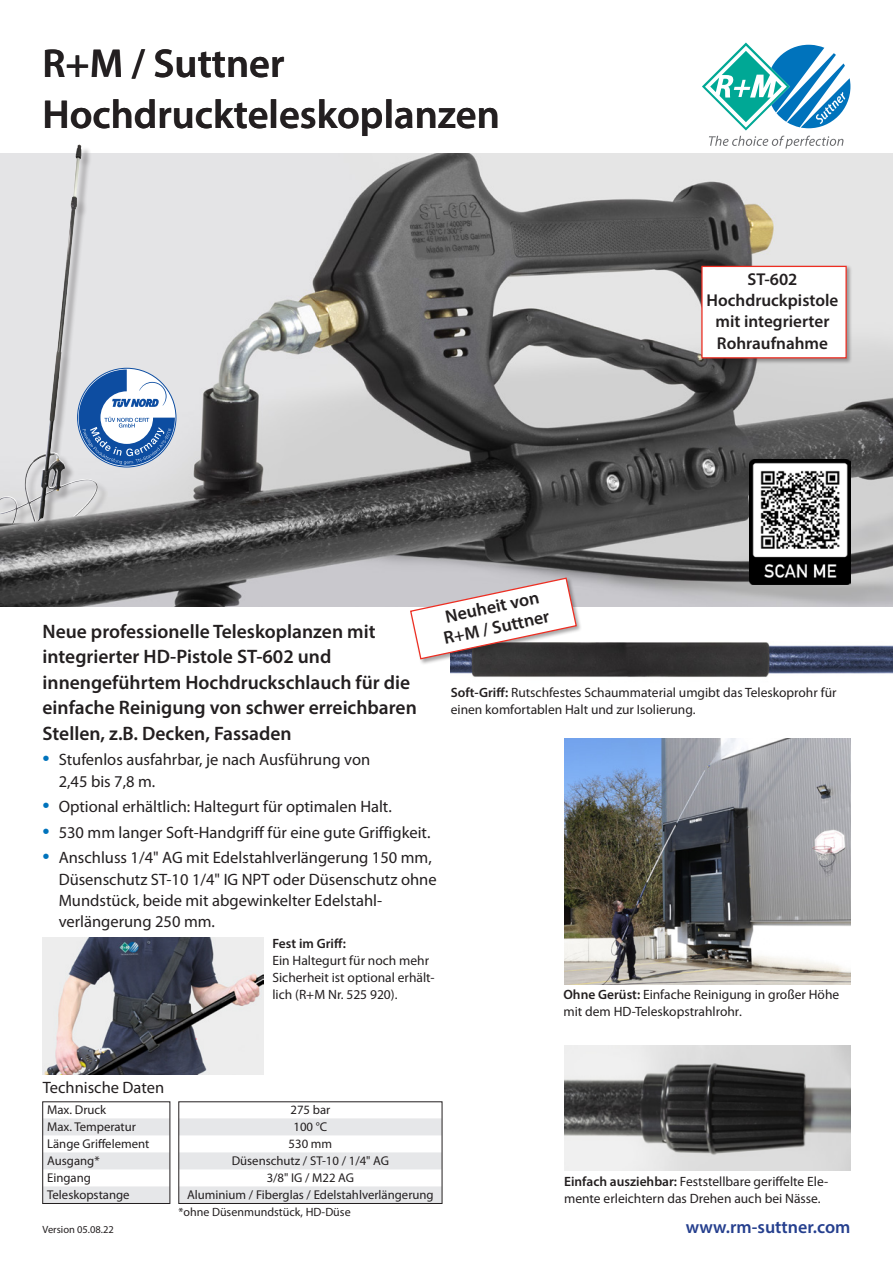
<style>
.page{position:relative;width:893px;height:1263px;background:#fff}
.page>*{position:absolute;margin:0;border:0;box-sizing:border-box;transform-origin:0 0}
.PDF_2011_-_Headline{font:600 40.5px/51px "Myriad Pro";color:#231f20}
.PDF_2011_-_AT_-_13{font:600 19.5px/25.5px "Myriad Pro";color:#231f20}
.PDF_2011_-_AT_-_13-2{font:600 18px/21px "Myriad Pro";color:#231f20;text-align:center}
.t1{font:600 18px "Myriad Pro";color:#253f8e}
.PDF_2011_-_AT_-_13-3{font:600 17.1px/21.3px "Myriad Pro";color:#231f20;text-align:center}
.t2{font:16.5px/21.3px "Myriad Pro";color:#231f20}
.überdrucken{font:13.5px/17px "Myriad Pro";color:#231f20}
.T_master_5{font:12.75px "Myriad Pro";color:#231f20}
.T_master_2{font:12.75px "Myriad Pro";color:#231f20}
.T_master_3{font:12.75px "Myriad Pro";color:#231f20}
.T_master_1{font:12.75px "Myriad Pro";color:#231f20}
.T_master_4{font:12.75px "Myriad Pro";color:#231f20}
.überdrucken-2{font:12px "Myriad Pro";color:#231f20}
.PDF_2011_-_AT_-_13-4{font:10.5px "Myriad Pro";color:#231f20}
.s1{font-weight:600}
.s2{font-size:25.5px;color:#0073bc}
</style>
<div class="page">
<img style="left:0;top:153px;width:893px;height:453px">
<img style="left:564px;top:1046px;width:286px;height:124px">
<img style="left:43px;top:938px;width:220px;height:136px">
<div style="left:1px;top:146px;width:107px;height:388px;background:#231f20;opacity:.33"></div>
<img style="left:0;top:145px;width:79px;height:379px">
<div style="left:700px;top:265px;width:152px;height:99px;background:#231f20;opacity:.4"></div>
<div style="left:701px;top:266px;width:146px;height:92px;background:#fff;border:1px solid #ee2e22"></div>
<img style="left:564px;top:739px;width:286px;height:245px">
<img style="left:451px;top:642px;width:442px;height:35px">
<img style="left:750px;top:459px;width:100px;height:125px">
<svg style="left:702px;top:43px;width:148px;height:106px"></svg>
<svg style="left:79px;top:369px;width:96px;height:97px"></svg>
<div style="left:409px;top:577px;width:174px;height:88px;background:#231f20;opacity:.4"></div>
<svg style="left:409px;top:577px;width:169px;height:83px"></svg>
<div style="left:179px;top:1118px;width:263px;height:17px;background:#e6e7e9"></div>
<div style="left:179px;top:1152px;width:263px;height:17px;background:#e6e7e9"></div>
<div style="left:179px;top:1186px;width:263px;height:17px;background:#e6e7e9"></div>
<div style="left:179px;top:1101px;width:263px;height:103px;border:1px solid #231f20"></div>
<div style="left:43px;top:1118px;width:127px;height:17px;background:#e6e7e9"></div>
<div style="left:43px;top:1152px;width:127px;height:17px;background:#e6e7e9"></div>
<div style="left:43px;top:1186px;width:127px;height:17px;background:#e6e7e9"></div>
<p class="PDF_2011_-_Headline" style="left:43px;top:36px;width:459px">R+M / Suttner<br>Hochdruckteleskoplanzen</p>
<p class="PDF_2011_-_AT_-_13-3" style="left:707px;top:268px;width:133px">ST-602<br>Hochdruckpistole mit integrierter<br>Rohraufnahme</p>
<p class="PDF_2011_-_AT_-_13" style="left:43px;top:618px;width:376px">Neue professionelle Teleskoplanzen mit integrierter HD-Pistole ST-602 und innengeführtem Hochdruckschlauch für die einfache Reinigung von schwer erreichbaren Stellen, z.B. Decken, Fassaden</p>
<p class="PDF_2011_-_AT_-_13-2" style="left:437px;top:607px;width:109px;rotate:-12deg">Neuheit von<br>R+M / Suttner</p>
<p class="überdrucken" style="left:451px;top:685px;width:387px"><span class="s1">Soft-Griff:</span> Rutschfestes Schaummaterial umgibt das Teleskoprohr für einen komfortablen Halt und zur Isolierung.</p>
<p class="t2" style="left:59px;top:749px;width:313px;text-indent:-16px"><span class="s2">•</span> Stufenlos ausfahrbar, je nach Ausführung von<br>2,45 bis 7,8 m.</p>
<p class="t2" style="left:43px;top:796px;width:351px"><span class="s2">•</span> Optional erhältlich: Haltegurt für optimalen Halt.</p>
<p class="t2" style="left:43px;top:822px;width:389px"><span class="s2">•</span> 530 mm langer Soft-Handgriff für eine gute Griffigkeit.</p>
<p class="t2" style="left:59px;top:847px;width:379px;text-indent:-16px"><span class="s2">•</span> Anschluss 1/4" AG mit Edelstahlverlängerung 150 mm, Düsenschutz ST-10 1/4" IG NPT oder Düsenschutz ohne Mundstück, beide mit abgewinkelter Edelstahl&shy;verlängerung 250 mm.</p>
<p class="überdrucken" style="left:272px;top:935px;width:164px"><span class="s1">Fest im Griff:<br></span>Ein Haltegurt für noch mehr<br>Sicherheit ist optional erhält&shy;lich (R+M Nr. 525 920).</p>
<p class="t2" style="left:43px;top:1077px;width:123px">Technische Daten</p>
<p class="T_master_2" style="left:47px;top:1103px;width:61px">Max. Druck</p>
<p class="T_master_1" style="left:47px;top:1120px;width:90px">Max. Temperatur</p>
<p class="T_master_2" style="left:47px;top:1137px;width:104px">Länge Griffelement</p>
<p class="T_master_3" style="left:47px;top:1154px;width:54px">Ausgang*</p>
<p class="T_master_4" style="left:47px;top:1171px;width:45px">Eingang</p>
<p class="T_master_5" style="left:47px;top:1188px;width:84px">Teleskopstange</p>
<p class="PDF_2011_-_AT_-_13-4" style="left:43px;top:1224px;width:73px">Version 05.08.22</p>
<p class="T_master_2" style="left:290px;top:1103px;width:41px">275 bar</p>
<p class="T_master_1" style="left:294px;top:1120px;width:35px">100 °C</p>
<p class="T_master_2" style="left:289px;top:1137px;width:45px">530 mm</p>
<p class="T_master_3" style="left:232px;top:1154px;width:159px">Düsenschutz / ST-10 / 1/4" AG</p>
<p class="T_master_4" style="left:267px;top:1171px;width:89px">3/8" IG / M22 AG</p>
<p class="T_master_5" style="left:187px;top:1188px;width:248px">Aluminium / Fiberglas / Edelstahlverlängerung</p>
<p class="überdrucken-2" style="left:179px;top:1205px;width:174px">*ohne Düsenmundstück, HD-Düse</p>
<p class="überdrucken" style="left:563px;top:986px;width:277px"><span class="s1">Ohne Gerüst:</span> Einfache Reinigung in großer Höhe mit dem HD-Teleskopstrahlrohr.</p>
<p class="überdrucken" style="left:564px;top:1174px;width:266px"><span class="s1">Einfach ausziehbar:</span> Feststellbare geriffelte Ele&shy;mente erleichtern das Drehen auch bei Nässe.</p>
<p class="t1" style="left:686px;top:1215px;width:166px">www.rm-suttner.com</p>
</div>
